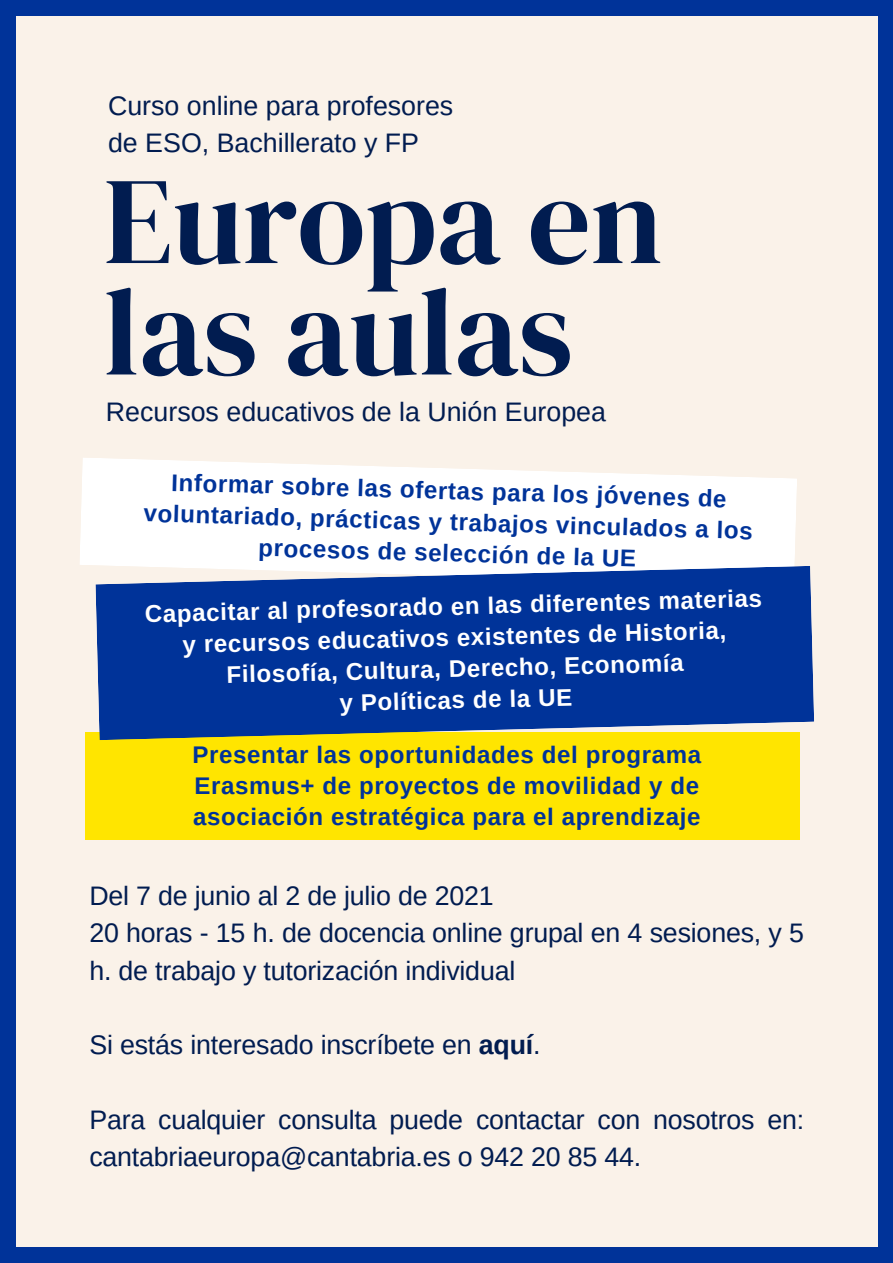
<style>
.page{position:relative;width:893px;height:1263px;background:#039}
.page>*{position:absolute;margin:0;border:0;box-sizing:border-box;transform-origin:0 0}
.t1{font:123.9px/111.4px "DM Serif Display";color:#011c50}
.t2{font:26.78px/37.3px "Arimo";letter-spacing:-.005em;color:#011c50}
.t3{font:700 24.08px/31.3px "Arimo";letter-spacing:.025em;color:#039;text-align:justify}
.t4{font:700 24.08px/31.3px "Arimo";color:#fff;text-align:center}
.s1{font-weight:700}
</style>
<div class="page">
<div style="left:16px;top:17px;width:861px;height:1230px;background:#faf2e9"></div>
<svg style="left:80px;top:458px;width:717px;height:108px;fill:#fff"></svg>
<div style="left:85px;top:732px;width:715px;height:108px;background:#ffe500"></div>
<svg style="left:95px;top:566px;width:719px;height:174px;fill:#039"></svg>
<p class="t2" style="left:108px;top:87px;width:347px">Curso online para profesores</p>
<p class="t2" style="left:108px;top:124px;width:312px">de ESO, Bachillerato y FP</p>
<p class="t1" style="left:104px;top:164px;width:560px">Europa en las aulas</p>
<p class="t2" style="left:106px;top:393px;width:501px">Recursos educativos de la Unión Europea</p>
<p class="t3" style="left:172px;top:465px;width:557px;rotate:2deg">Informar sobre las ofertas para los jóvenes de</p>
<p class="t3" style="left:144px;top:496px;width:611px;rotate:2deg">voluntariado, prácticas y trabajos vinculados a los</p>
<p class="t3" style="left:259px;top:531px;width:379px;rotate:2deg">procesos de selección de la UE</p>
<p class="t4" style="left:145px;top:596px;width:619px;rotate:-1deg">Capacitar al profesorado en las diferentes materias y recursos educativos existentes de Historia,<br>Filosofía, Cultura, Derecho, Economía</p>
<p class="t4" style="left:339px;top:686px;width:234px;rotate:-1deg">y Políticas de la UE</p>
<p class="t3" style="left:192px;top:739px;width:510px">Presentar las oportunidades del programa Erasmus+ de proyectos de movilidad y de asociación estratégica para el aprendizaje</p>
<p class="t2" style="left:89px;top:877px;width:406px">Del 7 de junio al 2 de julio de 2021</p>
<p class="t2" style="left:89px;top:914px;width:716px">20 horas - 15 h. de docencia online grupal en 4 sesiones, y 5 h. de trabajo y tutorización individual</p>
<p class="t2" style="left:89px;top:1026px;width:453px">Si estás interesado inscríbete en <span class="s1">aquí</span>.</p>
<p class="t2" style="left:89px;top:1101px;width:716px">Para cualquier consulta puede contactar con nosotros en: cantabriaeuropa@cantabria.es o 942 20 85 44.</p>
</div>
